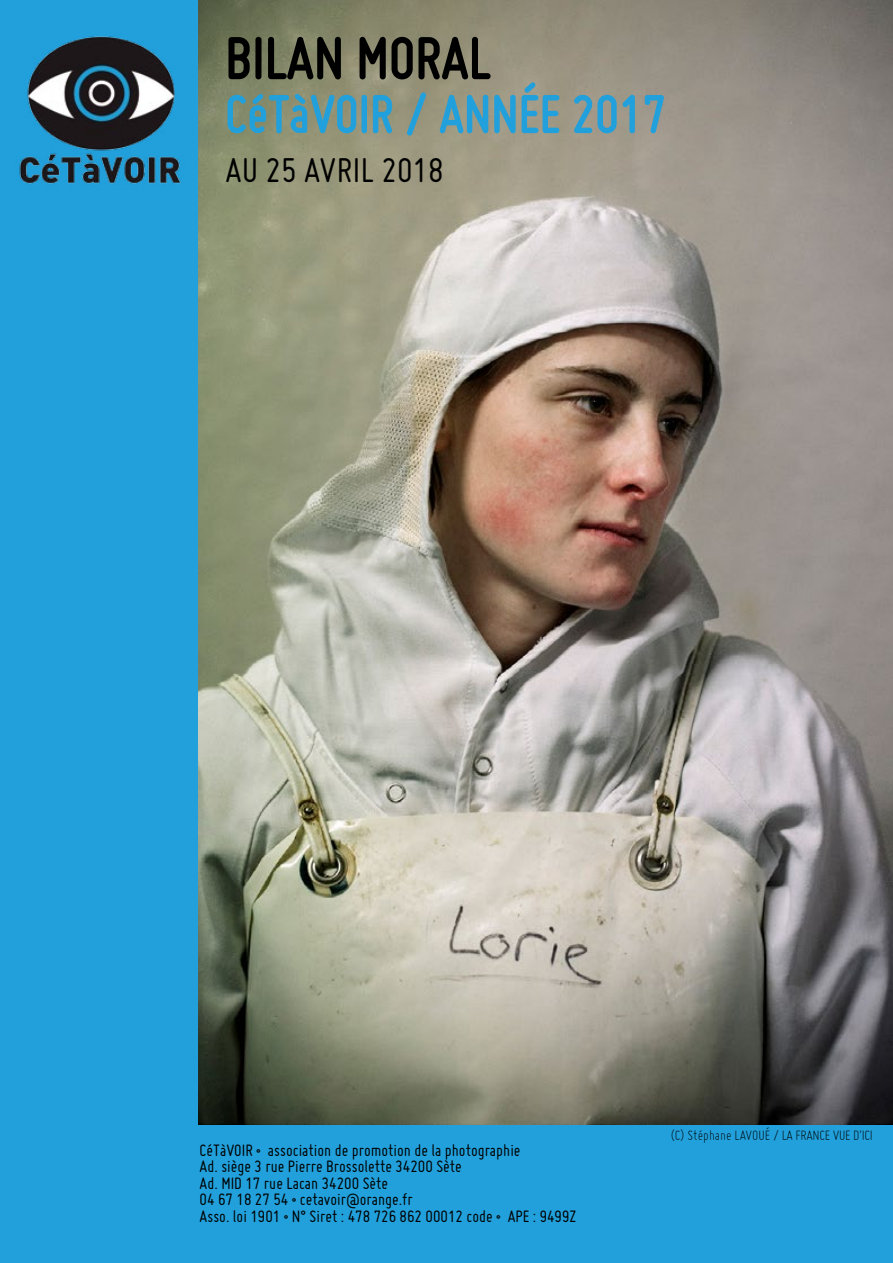
<style>
.page{position:relative;width:893px;height:1263px;background:#fff}
.page>*{position:absolute;margin:0;border:0;box-sizing:border-box;transform-origin:0 0}
.t1{font:700 63px "Miso";color:#000}
.t2{font:700 57px "Miso";color:#21a0db}
.t3{font:37.5px "Miso";color:#000}
.t4{font:18px/16.5px "Miso";color:#000}
.t5{font:300 15px "Miso";letter-spacing:-.015em;color:#000}
</style>
<div class="page">
<div style="left:182px;top:1107px;width:711px;height:156px;background:#21a0db"></div>
<img style="left:198px;top:0;width:695px;height:1125px">
<div style="left:0;top:0;width:198px;height:1263px;background:#21a0db"></div>
<img style="left:19px;top:36px;width:162px;height:148px">
<h1 class="t1" style="left:225px;top:22px;width:267px">BILAN MORAL</h1>
<h2 class="t2" style="left:225px;top:82px;width:443px">CéTàVOIR / ANNÉE 2017</h2>
<h3 class="t3" style="left:225px;top:149px;width:220px">AU 25 AVRIL 2018</h3>
<p class="t4" style="left:200px;top:1141px;width:378px">CéTàVOIR • association de promotion de la photographie<br>Ad. siège 3 rue Pierre Brossolette 34200 Sète<br>Ad. MID 17 rue Lacan 34200 Sète<br>04 67 18 27 54 • cetavoir@orange.fr<br>Asso. loi 1901 • N° Siret : 478 726 862 00012 code • APE : 9499Z</p>
<p class="t5" style="left:671px;top:1126px;width:204px">(C) Stéphane LAVOUÉ / LA FRANCE VUE D’ICI</p>
</div>
